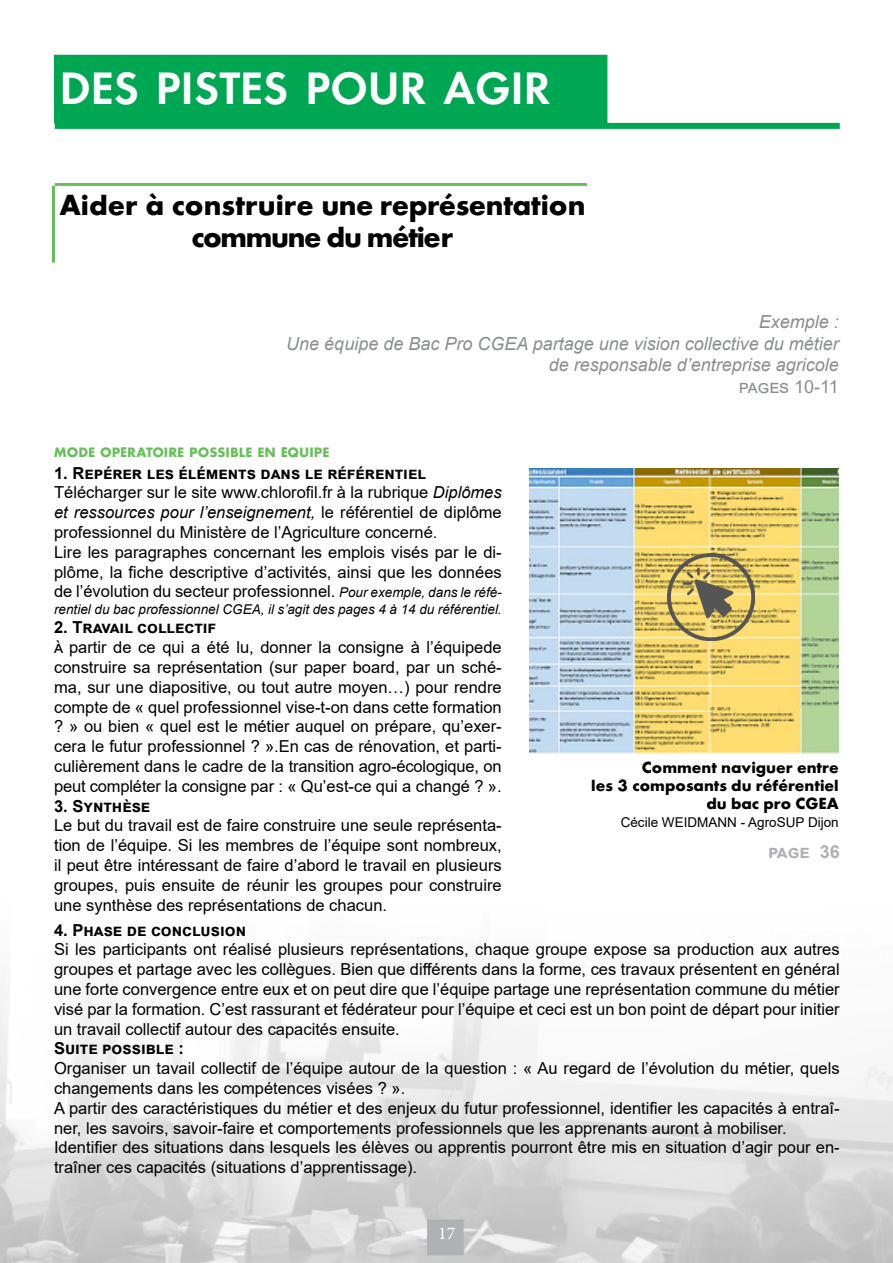
<style>
.page{position:relative;width:893px;height:1263px;background:#fff}
.page>*{position:absolute;margin:0;border:0;box-sizing:border-box;transform-origin:0 0}
.t1{font:42px "Canal Demi Romain";color:#fff}
.t2{font:27px/32.4px "Canal Bold Romain";letter-spacing:-.02em;color:#000;text-align:center}
.t3{font:italic 18px/21.6px "Arial";color:#8b8e90;text-align:right}
.t4{font:18px "Arial";color:#8b8e90}
.t5{font:700 18px "Arial";color:#afb1b4}
.t6{font:18px "Minion Pro";color:#fff}
.t7{font:16.5px/19.8px "Arial";color:#000;text-align:justify}
.t8{font:700 16.5px "Arial";color:#000}
.t9{font:15px/18px "Canal Bold Romain";color:#000;text-align:right}
.t10{font:italic 13.5px "Arial";color:#000}
.t11{font:13.5px "Arial";color:#000}
.t12{font:12.6px "Canal Bold Romain";color:#69be5c}
.s1{font-weight:700}
.s2{font-style:italic}
.s3{font-style:italic;font-size:13.5px}
</style>
<div class="page">
<img style="left:0;top:960px;width:893px;height:303px">
<div style="left:427px;top:1219px;width:37px;height:36px;background:#afb1b4"></div>
<div style="left:55px;top:123px;width:785px;height:6px;background:#00a752"></div>
<div style="left:55px;top:56px;width:552px;height:67px;background:#00a752"></div>
<div style="left:54px;top:55px;width:553px;height:69px;border:2px solid #00a752"></div>
<hr style="left:55px;top:183px;width:532px;height:3px;background:#69be5c">
<hr style="left:52px;top:186px;width:3px;height:77px;background:#69be5c">
<img style="left:529px;top:469px;width:310px;height:285px">
<img style="left:667px;top:554px;width:87px;height:87px">
<h1 class="t1" style="left:60px;top:60px;width:492px">DES PISTES POUR AGIR</h1>
<h2 class="t2" style="left:59px;top:188px;width:528px">Aider à construire une représentation commune du métier</h2>
<p class="t3" style="left:286px;top:311px;width:554px">Exemple :<br>Une équipe de Bac Pro CGEA partage une vision collective du métier de responsable d’entreprise agricole</p>
<p class="t4" style="left:739px;top:374px;width:102px">pages 10-11</p>
<p class="t12" style="left:54px;top:443px;width:277px">MODE OPÉRATOIRE POSSIBLE EN ÉQUIPE</p>
<p class="t7" style="left:54px;top:463px;width:449px;text-align:left"><span class="s1">1. Repérer les éléments dans le référentiel </span>Télécharger sur le site www.chlorofil.fr à la rubrique <span class="s2">Diplômes et ressources pour l’enseignement,</span> le référentiel de diplôme professionnel du Ministère de l’Agriculture concerné.<br>Lire les paragraphes concernant les emplois visés par le di&shy;plôme, la fiche descriptive d’activités, ainsi que les données de l’évolution du secteur professionnel. <span class="s3">Pour exemple, dans le réfé-</span></p>
<p class="t10" style="left:54px;top:600px;width:449px">rentiel du bac professionnel CGEA, il s’agit des pages 4 à 14 du référentiel.</p>
<p class="t8" style="left:54px;top:616px;width:164px">2. Travail collectif</p>
<p class="t7" style="left:54px;top:637px;width:449px">à partir de ce qui a été lu, donner la consigne à l’équipede construire sa représentation (sur paper board, par un sché&shy;ma, sur une diapositive, ou tout autre moyen…) pour rendre compte de « quel professionnel vise-t-on dans cette formation ? » ou bien « quel est le métier auquel on prépare, qu’exer&shy;cera le futur professionnel ? ».En cas de rénovation, et parti&shy;culièrement dans le cadre de la transition agro-écologique, on peut compléter la consigne par : « Qu’est-ce qui a changé ? ».</p>
<p class="t8" style="left:54px;top:794px;width:98px">3. Synthèse</p>
<p class="t7" style="left:54px;top:815px;width:449px">Le but du travail est de faire construire une seule représenta&shy;tion de l’équipe. Si les membres de l’équipe sont nombreux, il peut être intéressant de faire d’abord le travail en plusieurs groupes, puis ensuite de réunir les groupes pour construire une synthèse des représentations de chacun.</p>
<p class="t9" style="left:591px;top:758px;width:249px">Comment naviguer entre<br>les 3 composants du référentiel du bac pro CGEA</p>
<p class="t11" style="left:621px;top:813px;width:220px">Cécile WEIDMANN - AgroSUP Dijon</p>
<p class="t5" style="left:768px;top:839px;width:73px">page 36</p>
<p class="t8" style="left:54px;top:918px;width:194px">4. Phase de conclusion</p>
<p class="t7" style="left:54px;top:940px;width:787px">Si les participants ont réalisé plusieurs représentations, chaque groupe expose sa production aux autres groupes et partage avec les collègues. Bien que différents dans la forme, ces travaux présentent en général une forte convergence entre eux et on peut dire que l’équipe partage une représentation commune du métier visé par la formation. C’est rassurant et fédérateur pour l’équipe et ceci est un bon point de départ pour initier un travail collectif autour des capacités ensuite.</p>
<p class="t8" style="left:54px;top:1037px;width:131px">Suite possible :</p>
<p class="t7" style="left:54px;top:1058px;width:787px;text-align:left">Organiser un tavail collectif de l’équipe autour de la question : « Au regard de l’évolution du métier, quels changements dans les compétences visées ? ».<br>A partir des caractéristiques du métier et des enjeux du futur professionnel, identifier les capacités à entraî&shy;ner, les savoirs, savoir-faire et comportements professionnels que les apprenants auront à mobiliser.<br>Identifier des situations dans lesquels les élèves ou apprentis pourront être mis en situation d’agir pour en&shy;traîner ces capacités (situations d’apprentissage).</p>
<p class="t6" style="left:438px;top:1221px;width:19px">17</p>
</div>
